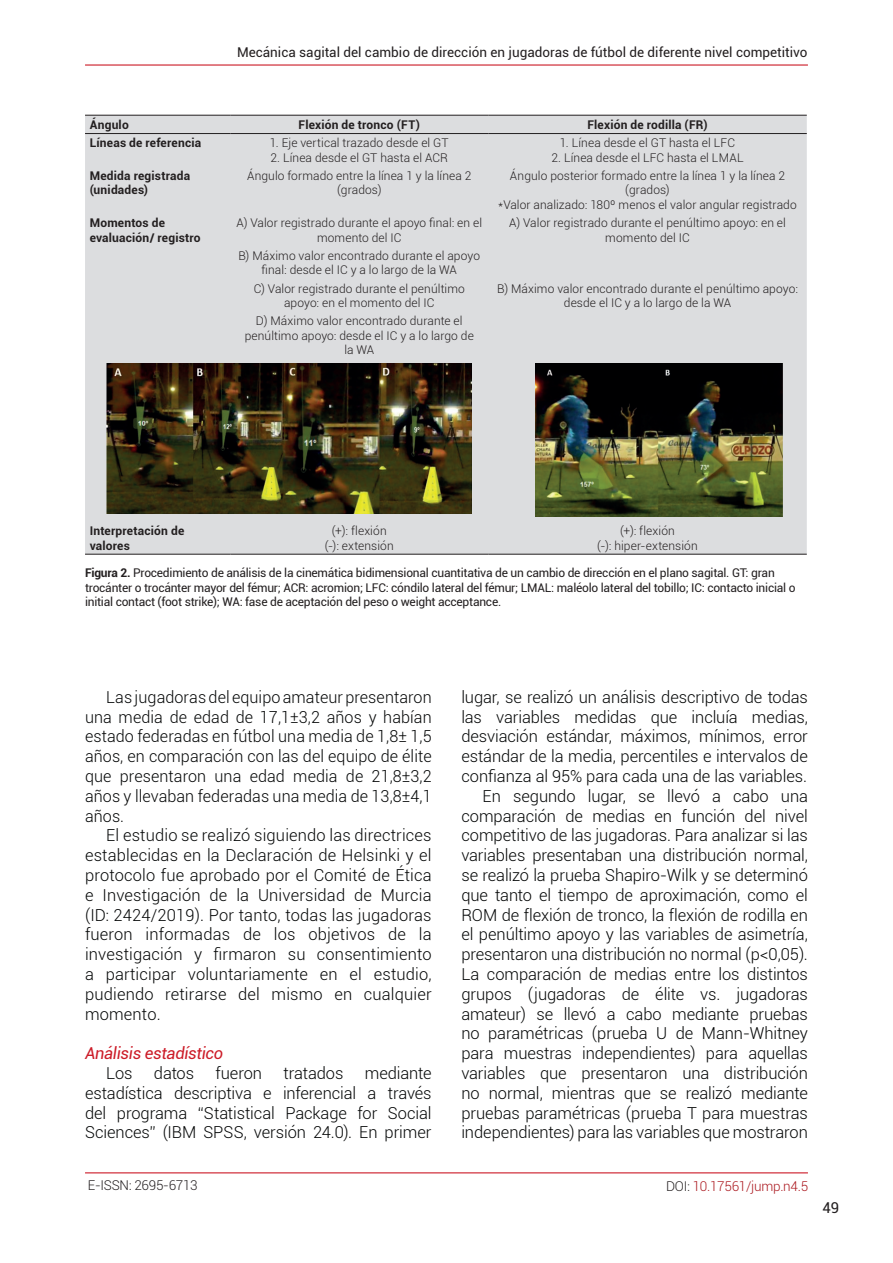
<style>
.page{position:relative;width:893px;height:1263px;background:#fff}
.page>*{position:absolute;margin:0;border:0;box-sizing:border-box;transform-origin:0 0}
.Parrafo_principal{font:300 16.5px/19.8px "Roboto";color:#030505;text-align:justify}
.Titulo_de_segundo_ni{font:italic 16.5px "Roboto";letter-spacing:-.02em;color:#cc1c28}
.t1{font:15px "Roboto";color:#231f20}
.t2{font:13.5px "Roboto";color:#231f20}
.t3{font:300 13.5px "Roboto";letter-spacing:-.02em;color:#ab181f}
.t4{font:300 13.5px "Roboto";letter-spacing:-.02em;color:#231f20}
.Parrafo_principal-2{font:300 12px/14.4px "Roboto";letter-spacing:.01em;color:#231f20;text-align:center}
.Pie_de_figura{font:12px/14.4px "Roboto";letter-spacing:-.02em;color:#231f20}
.Parrafo_principal-3{font:700 12px/14.4px "Roboto";letter-spacing:.015em;color:#231f20}
.s1{font-weight:700}
.s2{color:#231f20}
</style>
<div class="page">
<hr style="left:85px;top:64px;width:723px;height:2px;background:#cc1c28">
<hr style="left:85px;top:1172px;width:723px;height:1px;background:#cc1c28">
<div style="left:85px;top:116px;width:722px;height:438px;background:#dcdddf"></div>
<hr style="left:85px;top:115px;width:145px;height:1px;background:#231f20">
<hr style="left:230px;top:115px;width:258px;height:1px;background:#231f20">
<hr style="left:488px;top:115px;width:319px;height:1px;background:#231f20">
<hr style="left:85px;top:133px;width:145px;height:1px;background:#231f20">
<hr style="left:230px;top:133px;width:258px;height:1px;background:#231f20">
<hr style="left:488px;top:133px;width:319px;height:1px;background:#231f20">
<hr style="left:85px;top:554px;width:145px;height:1px;background:#231f20">
<hr style="left:230px;top:554px;width:258px;height:1px;background:#231f20">
<hr style="left:488px;top:554px;width:319px;height:1px;background:#231f20">
<img style="left:106px;top:364px;width:366px;height:150px">
<img style="left:535px;top:364px;width:247px;height:153px">
<p class="t2" style="left:237px;top:43px;width:572px">Mecánica sagital del cambio de dirección en jugadoras de fútbol de diferente nivel competitivo</p>
<p class="Parrafo_principal-3" style="left:90px;top:117px;width:41px">Ángulo</p>
<p class="Parrafo_principal-3" style="left:298px;top:117px;width:123px">Flexión de tronco (FT)</p>
<p class="Parrafo_principal-3" style="left:587px;top:117px;width:122px">Flexión de rodilla (FR)</p>
<p class="Parrafo_principal-3" style="left:90px;top:135px;width:113px">Líneas de referencia</p>
<p class="Parrafo_principal-2" style="left:270px;top:135px;width:180px">1. Eje vertical trazado desde el GT</p>
<p class="Parrafo_principal-2" style="left:270px;top:150px;width:179px">2. Línea desde el GT hasta el ACR</p>
<p class="Parrafo_principal-2" style="left:560px;top:135px;width:177px">1. Línea desde el GT hasta el LFC</p>
<p class="Parrafo_principal-2" style="left:551px;top:150px;width:194px">2. Línea desde el LFC hasta el LMAL</p>
<p class="Parrafo_principal-3" style="left:90px;top:168px;width:102px">Medida registrada (unidades)</p>
<p class="Parrafo_principal-2" style="left:247px;top:168px;width:226px">Ángulo formado entre la línea 1 y la línea 2 (grados)</p>
<p class="Parrafo_principal-2" style="left:510px;top:168px;width:277px">Ángulo posterior formado entre la línea 1 y la línea 2 (grados)</p>
<p class="Parrafo_principal-2" style="left:498px;top:197px;width:300px">*Valor analizado: 180º menos el valor angular registrado</p>
<p class="Parrafo_principal-3" style="left:90px;top:215px;width:112px">Momentos de evaluación/ registro</p>
<p class="Parrafo_principal-2" style="left:236px;top:215px;width:247px">A) Valor registrado durante el apoyo final: en el momento del IC</p>
<p class="Parrafo_principal-2" style="left:509px;top:215px;width:278px">A) Valor registrado durante el penúltimo apoyo: en el momento del IC</p>
<p class="Parrafo_principal-2" style="left:238px;top:248px;width:243px">B) Máximo valor encontrado durante el apoyo final: desde el IC y a lo largo de la WA</p>
<p class="Parrafo_principal-2" style="left:254px;top:281px;width:213px">C) Valor registrado durante el penúltimo apoyo: en el momento del IC</p>
<p class="Parrafo_principal-2" style="left:497px;top:281px;width:302px">B) Máximo valor encontrado durante el penúltimo apoyo: desde el IC y a lo largo de la WA</p>
<p class="Parrafo_principal-2" style="left:245px;top:314px;width:231px">D) Máximo valor encontrado durante el penúltimo apoyo: desde el IC y a lo largo de la WA</p>
<p class="Parrafo_principal-2" style="left:620px;top:523px;width:56px">(+): flexión</p>
<p class="Parrafo_principal-2" style="left:597px;top:538px;width:102px">(-): hiper-extensión</p>
<p class="Pie_de_figura" style="left:85px;top:565px;width:712px"><span class="s1">Figura 2.</span> Procedimiento de análisis de la cinemática bidimensional cuantitativa de un cambio de dirección en el plano sagital. GT: gran trocánter o trocánter mayor del fémur; ACR: acromion; LFC: cóndilo lateral del fémur; LMAL: maléolo lateral del tobillo; IC: contacto inicial o initial contact (foot strike); WA: fase de aceptación del peso o weight acceptance.</p>
<p class="Parrafo_principal-3" style="left:90px;top:523px;width:96px">Interpretación de valores</p>
<p class="Parrafo_principal-2" style="left:332px;top:523px;width:56px">(+): flexión</p>
<p class="Parrafo_principal-2" style="left:325px;top:538px;width:70px">(-): extensión</p>
<p class="Parrafo_principal" style="left:85px;top:686px;width:348px;text-indent:21px">Las jugadoras del equipo amateur presentaron una media de edad de 17,1±3,2 años y habían estado federadas en fútbol una media de 1,8± 1,5 años, en comparación con las del equipo de élite que presentaron una edad media de 21,8±3,2 años y llevaban federadas una media de 13,8±4,1 años.</p>
<p class="Parrafo_principal" style="left:85px;top:825px;width:348px;text-indent:21px">El estudio se realizó siguiendo las directrices establecidas en la Declaración de Helsinki y el protocolo fue aprobado por el Comité de Ética e Investigación de la Universidad de Murcia (ID: 2424/2019). Por tanto, todas las jugadoras fueron informadas de los objetivos de la investigación y firmaron su consentimiento a participar voluntariamente en el estudio, pudiendo retirarse del mismo en cualquier momento.</p>
<p class="Titulo_de_segundo_ni" style="left:85px;top:1042px;width:140px">Análisis estadístico</p>
<p class="Parrafo_principal" style="left:106px;top:1063px;width:28px">Los</p>
<p class="Parrafo_principal" style="left:154px;top:1063px;width:42px">datos</p>
<p class="Parrafo_principal" style="left:215px;top:1063px;width:48px">fueron</p>
<p class="Parrafo_principal" style="left:283px;top:1063px;width:61px">tratados</p>
<p class="Parrafo_principal" style="left:85px;top:1063px;width:348px;text-indent:280px">mediante estadística descriptiva e inferencial a través del programa “Statistical Package for Social Sciences” (IBM SPSS, versión 24.0). En primer</p>
<p class="Parrafo_principal" style="left:461px;top:686px;width:348px">lugar, se realizó un análisis descriptivo de todas las variables medidas que incluía medias, desviación estándar, máximos, mínimos, error estándar de la media, percentiles e intervalos de confianza al 95% para cada una de las variables.</p>
<p class="Parrafo_principal" style="left:461px;top:785px;width:348px;text-indent:21px">En segundo lugar, se llevó a cabo una comparación de medias en función del nivel competitivo de las jugadoras. Para analizar si las variables presentaban una distribución normal, se realizó la prueba Shapiro-Wilk y se determinó que tanto el tiempo de aproximación, como el ROM de flexión de tronco, la flexión de rodilla en el penúltimo apoyo y las variables de asimetría, presentaron una distribución no normal (p&lt;0,05).<br>La comparación de medias entre los distintos grupos (jugadoras de élite vs. jugadoras amateur) se llevó a cabo mediante pruebas no paramétricas (prueba U de Mann-Whitney para muestras independientes) para aquellas variables que presentaron una distribución no normal, mientras que se realizó mediante pruebas paramétricas (prueba T para muestras independientes) para las variables que mostraron</p>
<p class="t4" style="left:88px;top:1176px;width:111px">E-ISSN: 2695-6713</p>
<p class="t3" style="left:666px;top:1176px;width:144px"><span class="s2">DOI:</span> 10.17561/jump.n4.5</p>
<p class="t1" style="left:822px;top:1197px;width:18px">49</p>
</div>
